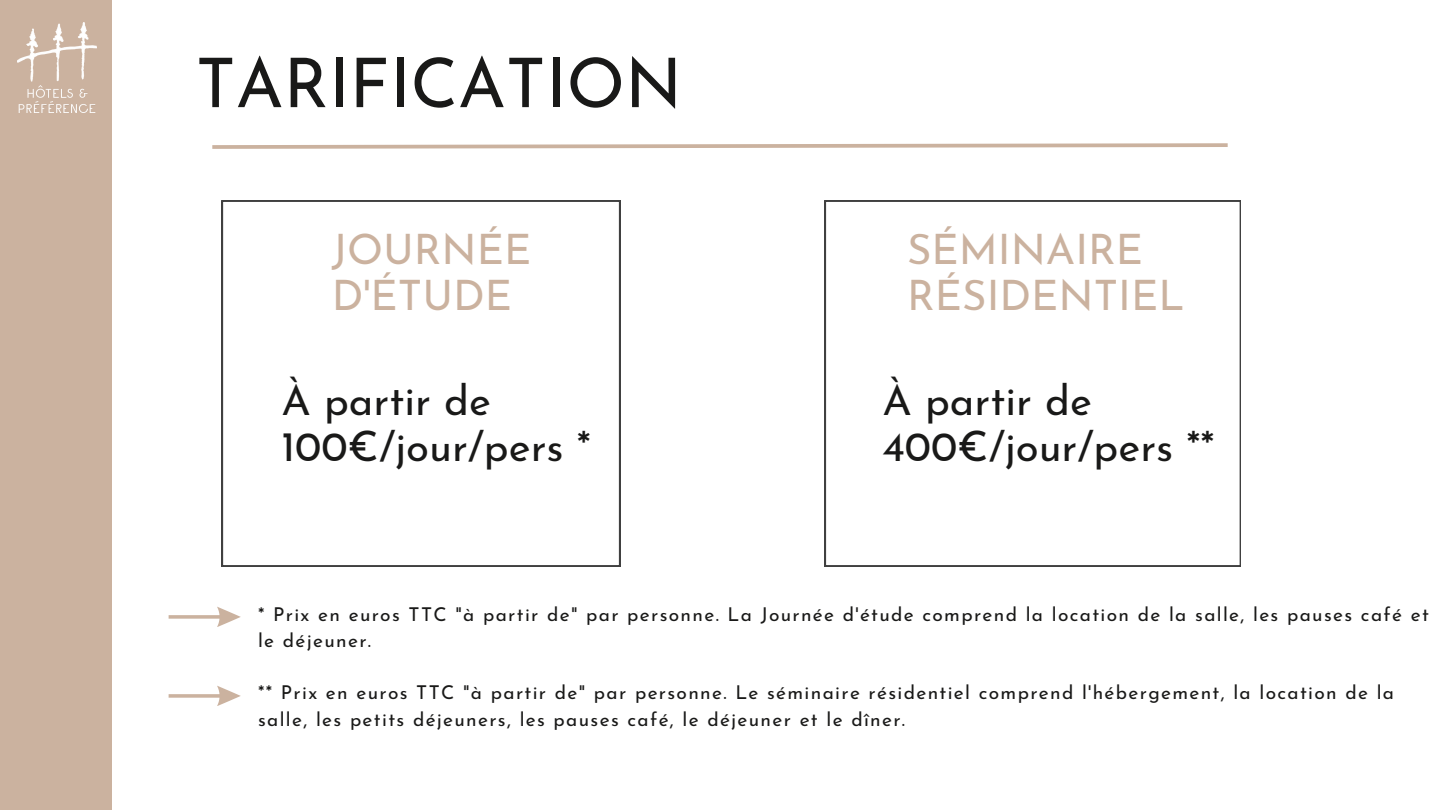
<style>
.page{position:relative;width:1440px;height:810px;background:#fff}
.page>*{position:absolute;margin:0;border:0;box-sizing:border-box;transform-origin:0 0}
.t1{font:68.3px "Josefin Sans";color:#191918}
.t2{font:42px/45.8px "Josefin Sans";color:#191918}
.t3{font:42px/45.8px "Josefin Sans";color:#cbb29f}
.t4{font:19.1px/26.2px "Josefin Sans";letter-spacing:.07em;color:#191918}
</style>
<div class="page">
<svg style="left:222px;top:200px;width:398px;height:366px"></svg>
<svg style="left:825px;top:200px;width:416px;height:366px"></svg>
<div style="left:0;top:0;width:112px;height:809px;background:#cbb29f"></div>
<img style="left:17px;top:22px;width:79px;height:91px">
<svg style="left:169px;top:607px;width:72px;height:20px"></svg>
<svg style="left:169px;top:686px;width:72px;height:20px"></svg>
<svg style="left:212px;top:143px;width:1016px;height:6px"></svg>
<h1 class="t1" style="left:196px;top:56px;width:488px">TARIFICATION</h1>
<h2 class="t3" style="left:332px;top:231px;width:201px">JOURNÉE<br>D'ÉTUDE</h2>
<h2 class="t2" style="left:281px;top:382px;width:311px">À partir de<br>100€/jour/pers *</h2>
<h2 class="t3" style="left:907px;top:231px;width:279px">SÉMINAIRE<br>RÉSIDENTIEL</h2>
<h2 class="t2" style="left:882px;top:382px;width:334px">À partir de<br>400€/jour/pers **</h2>
<p class="t4" style="left:258px;top:603px;width:1172px">* Prix en euros TTC "à partir de" par personne. La Journée d'étude comprend la location de la salle, les pauses café et le déjeuner.</p>
<p class="t4" style="left:258px;top:681px;width:1138px">** Prix en euros TTC "à partir de" par personne. Le séminaire résidentiel comprend l'hébergement, la location de la salle, les petits déjeuners, les pauses café, le déjeuner et le dîner.</p>
</div>
